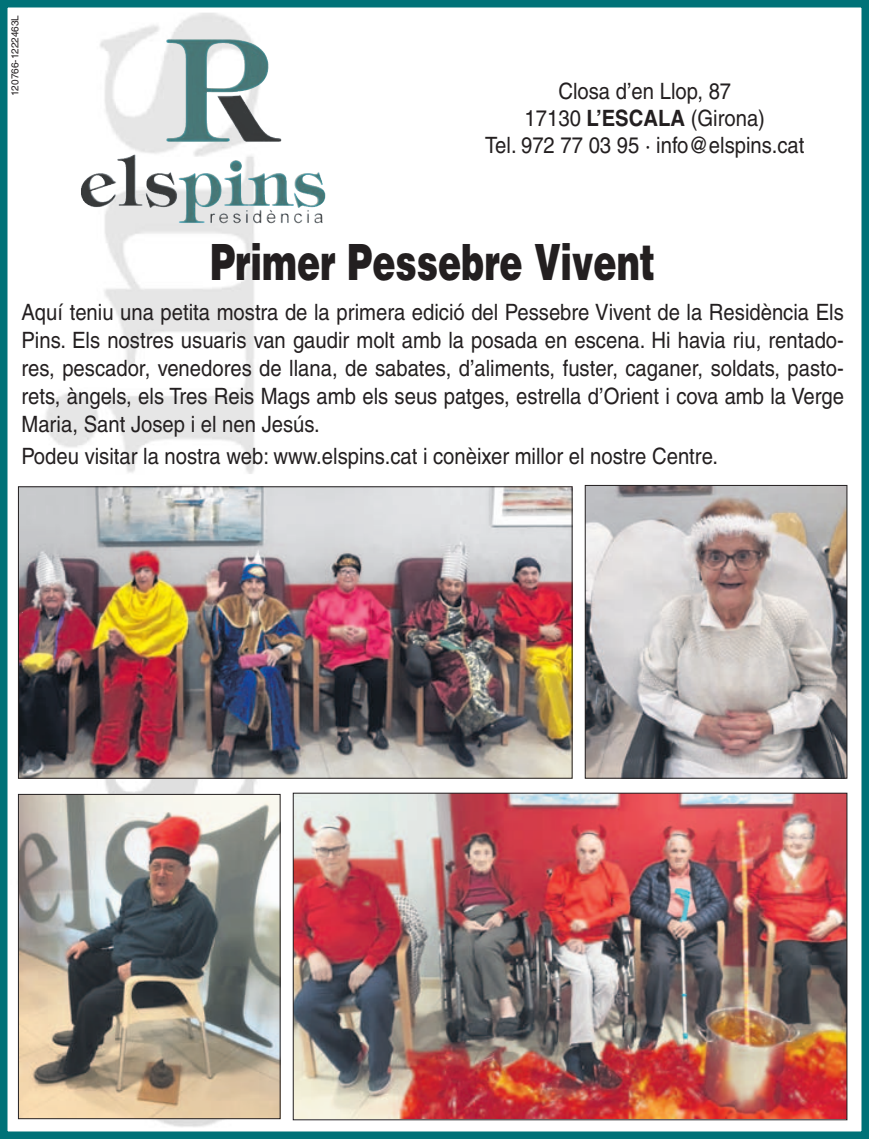
<style>
.page{position:relative;width:869px;height:1139px;background:#fff}
.page>*{position:absolute;margin:0;border:0;box-sizing:border-box;transform-origin:0 0}
.t1{font:900 50px "Helvetica";color:#231f20;scale:.7 1}
.t2{font:22.5px/28px "Helvetica";color:#231f20;text-align:center;scale:.9 1}
.t3{font:10px "Helvetica";color:#231f20}
.t4{font:5px "Helvetica";color:#fff}
.s1{font-weight:700}
</style>
<div class="page">
<img style="left:17px;top:13px;width:365px;height:1114px">
<div style="left:0;top:0;width:868px;height:1138px;border:8px solid #007278"></div>
<img style="left:236px;top:39px;width:32px;height:36px">
<img style="left:20px;top:796px;width:258px;height:321px">
<div style="left:18px;top:794px;width:262px;height:325px;border:1px solid #231f20"></div>
<img style="left:586px;top:487px;width:258px;height:289px">
<div style="left:584px;top:485px;width:262px;height:293px;border:1px solid #231f20"></div>
<img style="left:295px;top:794px;width:549px;height:324px">
<img style="left:20px;top:488px;width:550px;height:288px">
<div style="left:18px;top:486px;width:554px;height:292px;border:1px solid #231f20"></div>
<p class="t3" style="left:11px;top:96px;width:83px;rotate:-90deg">120766-1222463L</p>
<p class="t2" style="left:485px;top:79px;width:356px;line-height:27px">Closa d’en Llop, 87<br>17130 <span class="s1">L’ESCALA</span> (Girona)<br>Tel. 972 77 03 95 · info@elspins.cat</p>
<h1 class="t1" style="left:210px;top:244px;width:637px">Primer Pessebre Vivent</h1>
<p class="t2" style="left:21px;top:300px;width:914px;text-align:justify">Aquí teniu una petita mostra de la primera edició del Pessebre Vivent de la Residència Els Pins. Els nostres usuaris van gaudir molt amb la posada en escena. Hi havia riu, rentado&shy;res, pescador, venedores de llana, de sabates, d’aliments, fuster, caganer, soldats, pasto&shy;rets, àngels, els Tres Reis Mags amb els seus patges, estrella d’Orient i cova amb la Verge Maria, Sant Josep i el nen Jesús.</p>
<p class="t2" style="left:21px;top:444px;width:775px">Podeu visitar la nostra web: www.elspins.cat i conèixer millor el nostre Centre.</p>
<p class="t4" style="left:22px;top:609px;width:3px">.</p>
</div>
